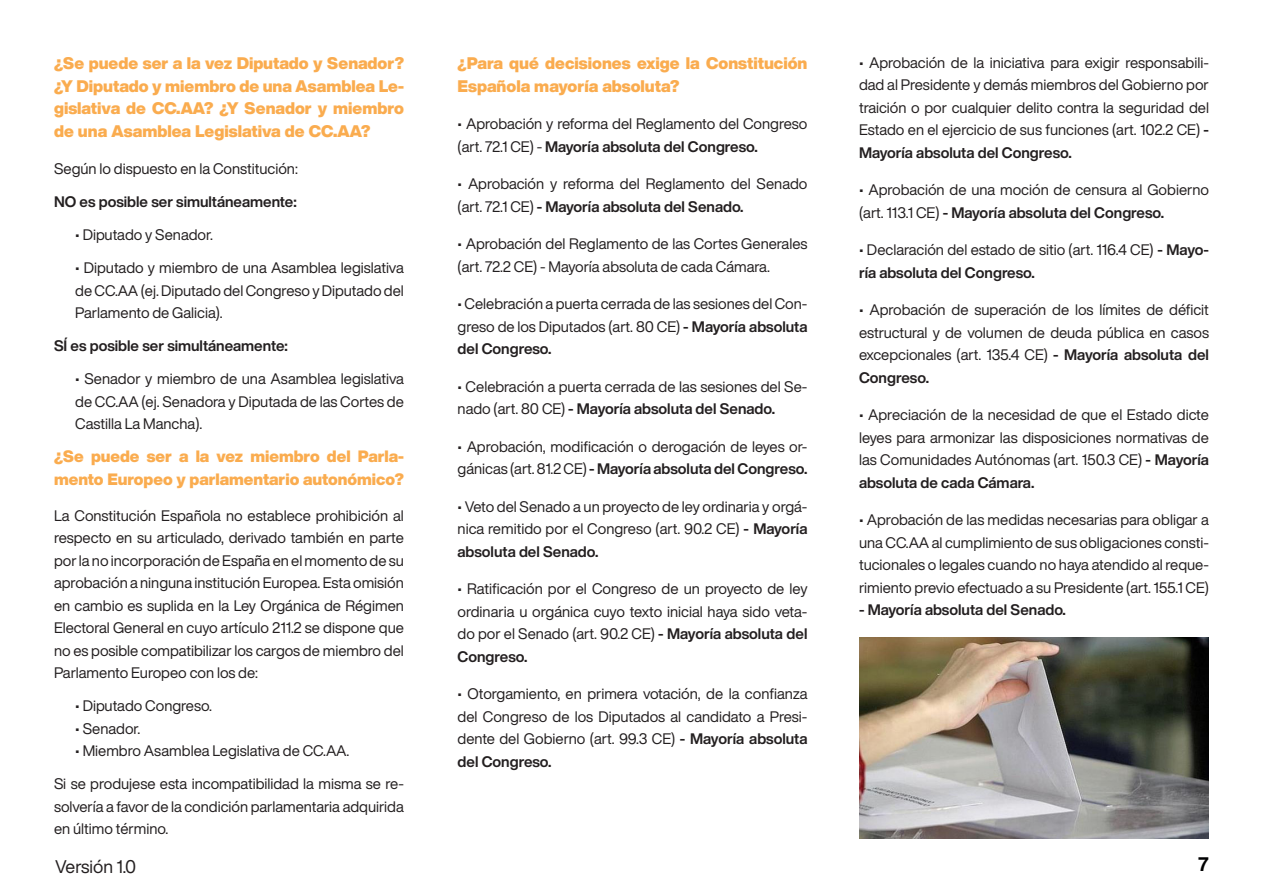
<style>
.page{position:relative;width:1263px;height:893px;background:#fff}
.page>*{position:absolute;margin:0;border:0;box-sizing:border-box;transform-origin:0 0}
.t1{font:700 19.5px "Helvetica";color:#000001}
.t2{font:18px "Helvetica Now Display";color:#231f20}
.t3{font:900 16.5px/22.5px "Helvetica Now Display";color:#faac4f;text-align:justify}
.t4{font:900 16.2px/22.5px "Helvetica Now Display";color:#faac4f}
.t5{font:15px/22.5px "Helvetica Now Display";color:#231f20;text-align:justify}
.t6{font:700 15px "Helvetica Now Display";color:#231f20}
.s1{font-weight:700}
</style>
<div class="page">
<img style="left:859px;top:637px;width:350px;height:202px">
<p class="t3" style="left:54px;top:52px;width:351px">¿Se puede ser a la vez Diputado y Senador? ¿Y Diputado y miembro de una Asamblea Le&shy;gislativa de CC.AA? ¿Y Senador y miembro de una Asamblea Legislativa de CC.AA?</p>
<p class="t5" style="left:54px;top:158px;width:245px">Según lo dispuesto en la Constitución:</p>
<p class="t6" style="left:54px;top:192px;width:244px">NO es posible ser simultáneamente:</p>
<p class="t5" style="left:75px;top:224px;width:139px">• Diputado y Senador.</p>
<p class="t5" style="left:75px;top:257px;width:330px">• Diputado y miembro de una Asamblea legislativa de CC.AA (ej. Diputado del Congreso y Diputado del Parlamento de Galicia).</p>
<p class="t6" style="left:54px;top:336px;width:235px">SÍ es posible ser simultáneamente:</p>
<p class="t5" style="left:75px;top:368px;width:330px">• Senador y miembro de una Asamblea legislativa de CC.AA (ej. Senadora y Diputada de las Cortes de Castilla La Mancha).</p>
<p class="t4" style="left:54px;top:445px;width:351px">¿Se puede ser a la vez miembro del Parla&shy;mento Europeo y parlamentario autonómico?</p>
<p class="t5" style="left:54px;top:504px;width:351px">La Constitución Española no establece prohibición al respecto en su articulado, derivado también en parte por la no incorporación de España en el momento de su aprobación a ninguna institución Europea. Esta omisión en cambio es suplida en la Ley Orgánica de Régimen Electoral General en cuyo artículo 211.2 se dispone que no es posible compatibilizar los cargos de miembro del Parlamento Europeo con los de:</p>
<p class="t5" style="left:75px;top:695px;width:138px">• Diputado Congreso.</p>
<p class="t5" style="left:75px;top:717px;width:66px">• Senador.</p>
<p class="t5" style="left:75px;top:740px;width:276px">• Miembro Asamblea Legislativa de CC.AA.</p>
<p class="t5" style="left:54px;top:773px;width:351px">Si se produjese esta incompatibilidad la misma se re&shy;solvería a favor de la condición parlamentaria adquirida en último término.</p>
<p class="t3" style="left:458px;top:52px;width:351px">¿Para qué decisiones exige la Constitución<br>Española mayoría absoluta?</p>
<p class="t5" style="left:458px;top:113px;width:351px">• Aprobación y reforma del Reglamento del Congreso (art. 72.1 CE) - <span class="s1">Mayoría absoluta del Congreso.</span></p>
<p class="t5" style="left:458px;top:173px;width:351px">• Aprobación y reforma del Reglamento del Senado (art. 72.1 CE) <span class="s1">- Mayoría absoluta del Senado.</span></p>
<p class="t5" style="left:458px;top:233px;width:351px">• Aprobación del Reglamento de las Cortes Generales (art. 72.2 CE) - Mayoría absoluta de cada Cámara.</p>
<p class="t5" style="left:458px;top:293px;width:351px">• Celebración a puerta cerrada de las sesiones del Con&shy;greso de los Diputados (art. 80 CE) <span class="s1">- Mayoría absoluta del Congreso.</span></p>
<p class="t5" style="left:458px;top:375px;width:351px">• Celebración a puerta cerrada de las sesiones del Se&shy;nado (art. 80 CE) <span class="s1">- Mayoría absoluta del Senado.</span></p>
<p class="t5" style="left:458px;top:435px;width:351px">• Aprobación, modificación o derogación de leyes or&shy;gánicas (art. 81.2 CE) <span class="s1">- Mayoría absoluta del Congreso.</span></p>
<p class="t5" style="left:458px;top:495px;width:351px">• Veto del Senado a un proyecto de ley ordinaria y orgá&shy;nica remitido por el Congreso (art. 90.2 CE) <span class="s1">- Mayoría absoluta del Senado.</span></p>
<p class="t5" style="left:458px;top:578px;width:351px">• Ratificación por el Congreso de un proyecto de ley ordinaria u orgánica cuyo texto inicial haya sido veta&shy;do por el Senado (art. 90.2 CE) <span class="s1">- Mayoría absoluta del Congreso.</span></p>
<p class="t5" style="left:458px;top:683px;width:351px">• Otorgamiento, en primera votación, de la confianza del Congreso de los Diputados al candidato a Presi&shy;dente del Gobierno (art. 99.3 CE) <span class="s1">- Mayoría absoluta del Congreso.</span></p>
<p class="t5" style="left:859px;top:51px;width:351px">• Aprobación de la iniciativa para exigir responsabili&shy;dad al Presidente y demás miembros del Gobierno por traición o por cualquier delito contra la seguridad del Estado en el ejercicio de sus funciones (art. 102.2 CE) <span class="s1">- Mayoría absoluta del Congreso.</span></p>
<p class="t5" style="left:859px;top:179px;width:351px">• Aprobación de una moción de censura al Gobierno (art. 113.1 CE) <span class="s1">- Mayoría absoluta del Congreso.</span></p>
<p class="t5" style="left:859px;top:239px;width:351px">• Declaración del estado de sitio (art. 116.4 CE) <span class="s1">- Mayo&shy;ría absoluta del Congreso.</span></p>
<p class="t5" style="left:859px;top:299px;width:351px">• Aprobación de superación de los límites de déficit estructural y de volumen de deuda pública en casos excepcionales (art. 135.4 CE) <span class="s1">- Mayoría absoluta del Congreso.</span></p>
<p class="t5" style="left:859px;top:404px;width:351px">• Apreciación de la necesidad de que el Estado dicte leyes para armonizar las disposiciones normativas de las Comunidades Autónomas (art. 150.3 CE) <span class="s1">- Mayoría absoluta de cada Cámara.</span></p>
<p class="t5" style="left:859px;top:509px;width:351px">• Aprobación de las medidas necesarias para obligar a una CC.AA al cumplimiento de sus obligaciones consti&shy;tucionales o legales cuando no haya atendido al reque&shy;rimiento previo efectuado a su Presidente (art. 155.1 CE)</p>
<p class="t6" style="left:859px;top:600px;width:208px">- Mayoría absoluta del Senado.</p>
<p class="t2" style="left:55px;top:854px;width:83px">Versión 1.0</p>
<h1 class="t1" style="left:1198px;top:852px;width:12px">7</h1>
</div>
